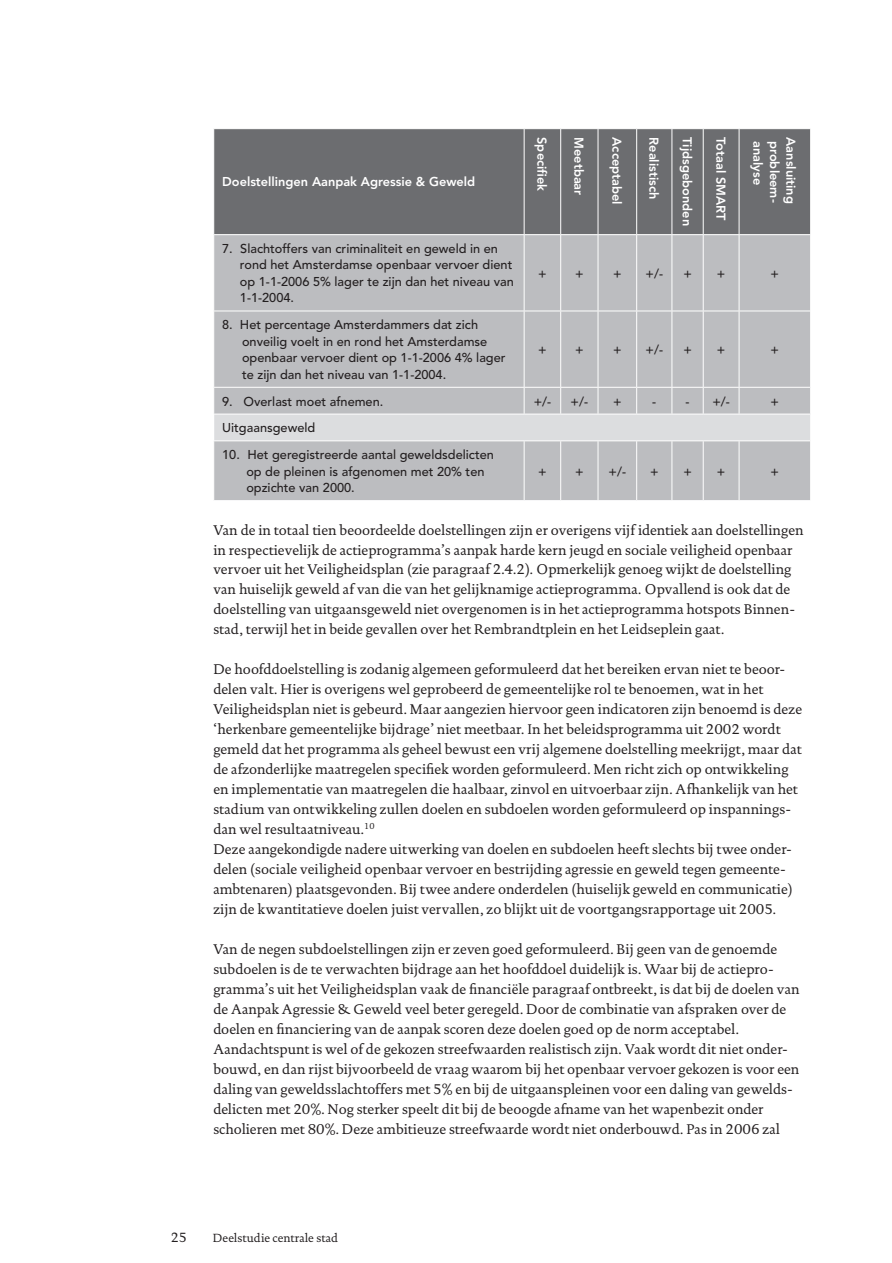
<style>
.page{position:relative;width:892px;height:1263px;background:#fff}
.page>*{position:absolute;margin:0;border:0;box-sizing:border-box;transform-origin:0 0}
.t1{font:14.25px/20px "DTL Documenta T";color:#231f20}
.t2{font:13.5px "DTL Documenta T";color:#231f20}
.t3{font:500 12.75px/16.5px "Avenir";color:#231f20}
.t4{font:800 12.75px "Avenir";color:#fff}
.t5{font:12px "DTL Documenta T";color:#231f20}
</style>
<div class="page">
<div style="left:214px;top:129px;width:596px;height:105px;background:#6c6d70"></div>
<div style="left:214px;top:235px;width:596px;height:265px;background:#bcbdc0"></div>
<div style="left:214px;top:414px;width:596px;height:27px;background:#dcdddf"></div>
<hr style="left:560px;top:235px;width:1px;height:75px;background:#fff">
<hr style="left:597px;top:235px;width:1px;height:75px;background:#fff">
<hr style="left:636px;top:235px;width:1px;height:75px;background:#fff">
<hr style="left:671px;top:235px;width:1px;height:75px;background:#fff">
<hr style="left:213px;top:310px;width:311px;height:1px;background:#fff">
<hr style="left:524px;top:310px;width:37px;height:1px;background:#fff">
<hr style="left:561px;top:310px;width:37px;height:1px;background:#fff">
<hr style="left:560px;top:311px;width:1px;height:76px;background:#fff">
<hr style="left:598px;top:310px;width:38px;height:1px;background:#fff">
<hr style="left:597px;top:311px;width:1px;height:76px;background:#fff">
<hr style="left:636px;top:310px;width:36px;height:1px;background:#fff">
<hr style="left:636px;top:311px;width:1px;height:76px;background:#fff">
<hr style="left:672px;top:310px;width:31px;height:1px;background:#fff">
<hr style="left:671px;top:311px;width:1px;height:76px;background:#fff">
<hr style="left:703px;top:310px;width:36px;height:1px;background:#fff">
<hr style="left:739px;top:310px;width:71px;height:1px;background:#fff">
<hr style="left:213px;top:387px;width:311px;height:1px;background:#fff">
<hr style="left:524px;top:387px;width:37px;height:1px;background:#fff">
<hr style="left:561px;top:387px;width:37px;height:1px;background:#fff">
<svg style="left:560px;top:388px;width:1px;height:26px"></svg>
<hr style="left:598px;top:387px;width:38px;height:1px;background:#fff">
<svg style="left:597px;top:388px;width:1px;height:26px"></svg>
<hr style="left:636px;top:387px;width:36px;height:1px;background:#fff">
<svg style="left:636px;top:388px;width:1px;height:26px"></svg>
<hr style="left:672px;top:387px;width:31px;height:1px;background:#fff">
<svg style="left:671px;top:388px;width:1px;height:26px"></svg>
<hr style="left:703px;top:387px;width:36px;height:1px;background:#fff">
<hr style="left:739px;top:387px;width:71px;height:1px;background:#fff">
<hr style="left:213px;top:440px;width:311px;height:1px;background:#fff">
<hr style="left:524px;top:440px;width:37px;height:1px;background:#fff">
<hr style="left:561px;top:440px;width:37px;height:1px;background:#fff">
<hr style="left:560px;top:441px;width:1px;height:59px;background:#fff">
<hr style="left:598px;top:440px;width:38px;height:1px;background:#fff">
<hr style="left:597px;top:441px;width:1px;height:59px;background:#fff">
<hr style="left:636px;top:440px;width:36px;height:1px;background:#fff">
<hr style="left:636px;top:441px;width:1px;height:59px;background:#fff">
<hr style="left:672px;top:440px;width:31px;height:1px;background:#fff">
<hr style="left:671px;top:441px;width:1px;height:59px;background:#fff">
<hr style="left:703px;top:440px;width:36px;height:1px;background:#fff">
<hr style="left:739px;top:440px;width:71px;height:1px;background:#fff">
<hr style="left:524px;top:235px;width:1px;height:75px;background:#fff">
<hr style="left:703px;top:235px;width:1px;height:75px;background:#fff">
<hr style="left:738px;top:235px;width:1px;height:75px;background:#fff">
<hr style="left:524px;top:311px;width:1px;height:76px;background:#fff">
<hr style="left:703px;top:311px;width:1px;height:76px;background:#fff">
<hr style="left:738px;top:311px;width:1px;height:76px;background:#fff">
<svg style="left:524px;top:388px;width:1px;height:26px"></svg>
<svg style="left:703px;top:388px;width:1px;height:26px"></svg>
<svg style="left:738px;top:388px;width:1px;height:26px"></svg>
<hr style="left:214px;top:414px;width:310px;height:1px;background:#fff">
<hr style="left:524px;top:414px;width:37px;height:1px;background:#fff">
<hr style="left:561px;top:414px;width:37px;height:1px;background:#fff">
<hr style="left:598px;top:414px;width:38px;height:1px;background:#fff">
<hr style="left:636px;top:414px;width:36px;height:1px;background:#fff">
<hr style="left:672px;top:414px;width:31px;height:1px;background:#fff">
<hr style="left:703px;top:414px;width:36px;height:1px;background:#fff">
<hr style="left:739px;top:414px;width:72px;height:1px;background:#fff">
<hr style="left:524px;top:441px;width:1px;height:59px;background:#fff">
<hr style="left:703px;top:441px;width:1px;height:59px;background:#fff">
<hr style="left:738px;top:441px;width:1px;height:59px;background:#fff">
<hr style="left:560px;top:129px;width:1px;height:105px;background:#fff">
<hr style="left:597px;top:129px;width:1px;height:105px;background:#fff">
<hr style="left:636px;top:129px;width:1px;height:105px;background:#fff">
<hr style="left:671px;top:129px;width:1px;height:105px;background:#fff">
<hr style="left:524px;top:129px;width:1px;height:105px;background:#fff">
<hr style="left:703px;top:129px;width:1px;height:105px;background:#fff">
<hr style="left:738px;top:129px;width:1px;height:105px;background:#fff">
<p class="t4" style="left:222px;top:174px;width:254px">Doelstellingen Aanpak Agressie &amp; Geweld</p>
<p class="t3" style="left:240px;top:241px;width:275px;text-indent:-18px">7. Slachtoffers van criminaliteit en geweld in en rond het Amsterdamse openbaar vervoer dient op 1-1-2006 5% lager te zijn dan het niveau van 1-1-2004.</p>
<p class="t3" style="left:242px;top:317px;width:265px;text-indent:-20px">8. Het percentage Amsterdammers dat zich onveilig voelt in en rond het Amsterdamse openbaar vervoer dient op 1-1-2006 4% lager te zijn dan het niveau van 1-1-2004.</p>
<p class="t4" style="left:549px;top:137px;width:55px;rotate:90deg">Specifiek</p>
<p class="t4" style="left:586px;top:137px;width:60px;rotate:90deg">Meetbaar</p>
<p class="t4" style="left:624px;top:137px;width:69px;rotate:90deg">Acceptabel</p>
<p class="t4" style="left:661px;top:137px;width:63px;rotate:90deg">Realistisch</p>
<p class="t4" style="left:695px;top:137px;width:90px;rotate:90deg">Tijdsgebonden</p>
<p class="t4" style="left:728px;top:137px;width:84px;rotate:90deg">Totaal SMART</p>
<p class="t4" style="left:765px;top:141px;width:45px;rotate:90deg">analyse</p>
<p class="t4" style="left:782px;top:141px;width:63px;rotate:90deg">probleem-</p>
<p class="t4" style="left:798px;top:137px;width:68px;rotate:90deg">Aansluiting</p>
<p class="t3" style="left:538px;top:265px;width:10px">+</p>
<p class="t3" style="left:575px;top:265px;width:10px">+</p>
<p class="t3" style="left:613px;top:265px;width:10px">+</p>
<p class="t3" style="left:645px;top:265px;width:19px">+/-</p>
<p class="t3" style="left:683px;top:265px;width:10px">+</p>
<p class="t3" style="left:717px;top:265px;width:10px">+</p>
<p class="t3" style="left:770px;top:265px;width:10px">+</p>
<p class="t3" style="left:538px;top:342px;width:10px">+</p>
<p class="t3" style="left:575px;top:342px;width:10px">+</p>
<p class="t3" style="left:613px;top:342px;width:10px">+</p>
<p class="t3" style="left:645px;top:342px;width:19px">+/-</p>
<p class="t3" style="left:683px;top:342px;width:10px">+</p>
<p class="t3" style="left:717px;top:342px;width:10px">+</p>
<p class="t3" style="left:770px;top:342px;width:10px">+</p>
<p class="t3" style="left:222px;top:393px;width:163px">9. Overlast moet afnemen.</p>
<p class="t3" style="left:533px;top:393px;width:19px">+/-</p>
<p class="t3" style="left:570px;top:393px;width:19px">+/-</p>
<p class="t3" style="left:613px;top:393px;width:10px">+</p>
<p class="t3" style="left:652px;top:393px;width:39px">- -</p>
<p class="t3" style="left:712px;top:393px;width:19px">+/-</p>
<p class="t3" style="left:770px;top:393px;width:10px">+</p>
<p class="t3" style="left:222px;top:420px;width:95px">Uitgaansgeweld</p>
<p class="t3" style="left:246px;top:447px;width:249px;text-indent:-24px">10. Het geregistreerde aantal geweldsdelicten op de pleinen is afgenomen met 20% ten opzichte van 2000.</p>
<p class="t3" style="left:538px;top:463px;width:10px">+</p>
<p class="t3" style="left:575px;top:463px;width:10px">+</p>
<p class="t3" style="left:608px;top:463px;width:19px">+/-</p>
<p class="t3" style="left:650px;top:463px;width:10px">+</p>
<p class="t3" style="left:683px;top:463px;width:10px">+</p>
<p class="t3" style="left:717px;top:463px;width:10px">+</p>
<p class="t3" style="left:770px;top:463px;width:10px">+</p>
<p class="t1" style="left:213px;top:519px;width:592px">Van de in totaal tien beoordeelde doelstellingen zijn er overigens vijf identiek aan doelstellingen in respectievelijk de actieprogramma’s aanpak harde kern jeugd en sociale veiligheid openbaar vervoer uit het Veiligheidsplan (zie paragraaf 2.4.2). Opmerkelijk genoeg wijkt de doelstelling van huiselijk geweld af van die van het gelijknamige actieprogramma. Opvallend is ook dat de doelstelling van uitgaansgeweld niet overgenomen is in het actieprogramma hotspots Binnen&shy;stad, terwijl het in beide gevallen over het Rembrandtplein en het Leidseplein gaat.</p>
<p class="t1" style="left:213px;top:659px;width:590px">De hoofddoelstelling is zodanig algemeen geformuleerd dat het bereiken ervan niet te beoor&shy;delen valt. Hier is overigens wel geprobeerd de gemeentelijke rol te benoemen, wat in het Veiligheidsplan niet is gebeurd. Maar aangezien hiervoor geen indicatoren zijn benoemd is deze ‘herkenbare gemeentelijke bijdrage’ niet meetbaar. In het beleidsprogramma uit 2002 wordt gemeld dat het programma als geheel bewust een vrij algemene doelstelling meekrijgt, maar dat de afzonderlijke maatregelen specifiek worden geformuleerd. Men richt zich op ontwikkeling en implementatie van maatregelen die haalbaar, zinvol en uitvoerbaar zijn. Afhankelijk van het stadium van ontwikkeling zullen doelen en subdoelen worden geformuleerd op inspannings&shy;dan wel resultaatniveau.<sup>10<br></sup>Deze aangekondigde nadere uitwerking van doelen en subdoelen heeft slechts bij twee onder&shy;delen (sociale veiligheid openbaar vervoer en bestrijding agressie en geweld tegen gemeente&shy;ambtenaren) plaatsgevonden. Bij twee andere onderdelen (huiselijk geweld en communicatie) zijn de kwantitatieve doelen juist vervallen, zo blijkt uit de voortgangsrapportage uit 2005.</p>
<p class="t1" style="left:213px;top:939px;width:588px">Van de negen subdoelstellingen zijn er zeven goed geformuleerd. Bij geen van de genoemde subdoelen is de te verwachten bijdrage aan het hoofddoel duidelijk is. Waar bij de actiepro&shy;gramma’s uit het Veiligheidsplan vaak de financiële paragraaf ontbreekt, is dat bij de doelen van de Aanpak Agressie &amp; Geweld veel beter geregeld. Door de combinatie van afspraken over de doelen en financiering van de aanpak scoren deze doelen goed op de norm acceptabel.<br>Aandachtspunt is wel of de gekozen streefwaarden realistisch zijn. Vaak wordt dit niet onder&shy;bouwd, en dan rijst bijvoorbeeld de vraag waarom bij het openbaar vervoer gekozen is voor een daling van geweldsslachtoffers met 5% en bij de uitgaanspleinen voor een daling van gewelds&shy;delicten met 20%. Nog sterker speelt dit bij de beoogde afname van het wapenbezit onder scholieren met 80%. Deze ambitieuze streefwaarde wordt niet onderbouwd. Pas in 2006 zal</p>
<p class="t2" style="left:171px;top:1229px;width:18px">25</p>
<p class="t5" style="left:213px;top:1230px;width:127px">Deelstudie centrale stad</p>
</div>
